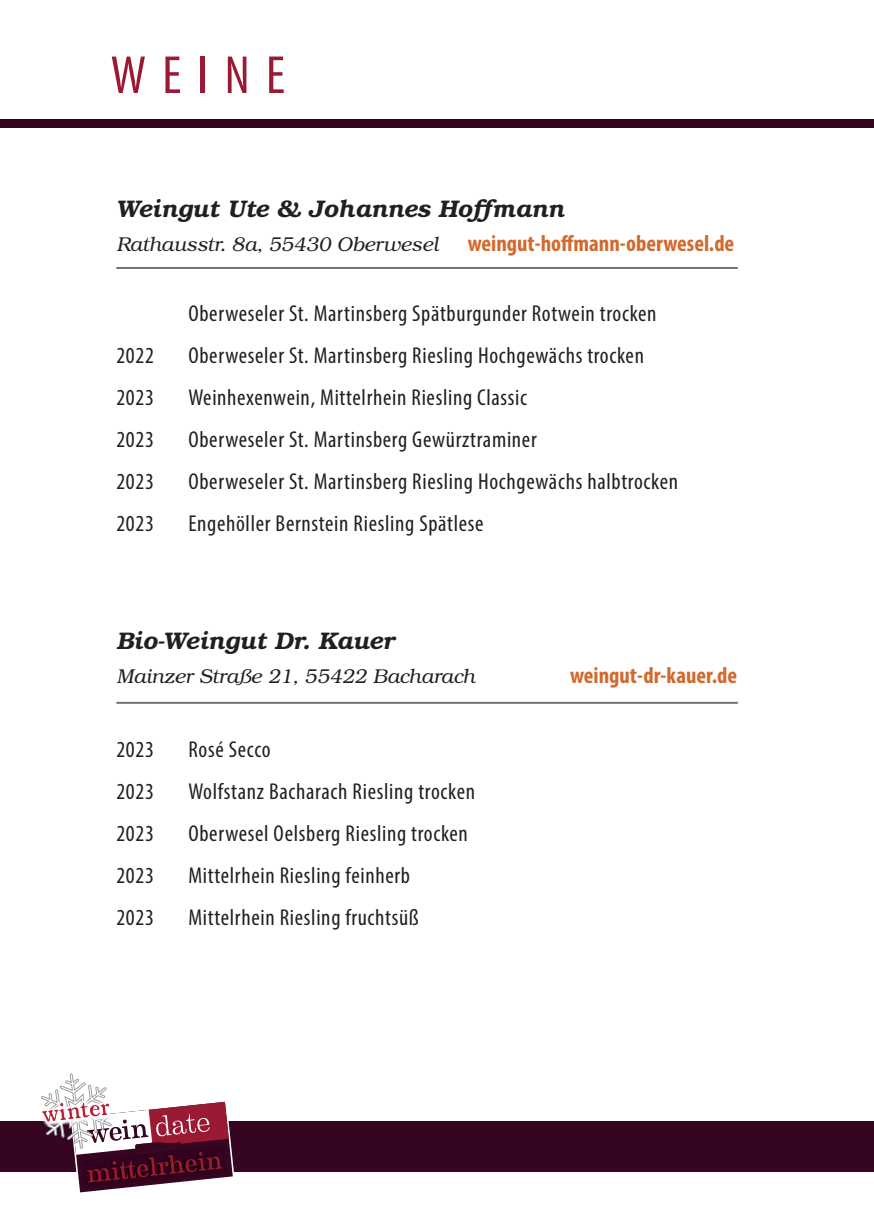
<style>
.page{position:relative;width:874px;height:1225px;background:#fff}
.page>*{position:absolute;margin:0;border:0;box-sizing:border-box;transform-origin:0 0}
.t1{font:condensed 54px "Myriad Pro";letter-spacing:.3em;color:#9a1a33}
.t2{font:italic 700 24px "Te X Gyre Bonum";color:#231f20}
.t3{font:condensed 23px "Myriad Pro";letter-spacing:.03em;color:#231f20}
.t4{font:700 condensed 23px "Myriad Pro";color:#d2692d}
.t5{font:italic 20px "Te X Gyre Bonum";color:#231f20}
</style>
<div class="page">
<div style="left:0;top:1121px;width:873px;height:50px;background:#360522"></div>
<div style="left:0;top:119px;width:873px;height:8px;background:#360522"></div>
<div style="left:38px;top:1098px;width:77px;height:29px;background:#fff;opacity:.95"></div>
<svg style="left:41px;top:1073px;width:193px;height:120px"></svg>
<hr style="left:116px;top:267px;width:621px;height:2px;background:#69756f">
<hr style="left:116px;top:702px;width:621px;height:2px;background:#69756f">
<h1 class="t1" style="left:111px;top:42px;width:176px">WEINE</h1>
<p class="t2" style="left:116px;top:190px;width:449px">Weingut Ute &amp; Johannes Hoffmann</p>
<p class="t5" style="left:116px;top:230px;width:323px">Rathausstr. 8a, 55430 Oberwesel</p>
<p class="t4" style="left:467px;top:229px;width:268px">weingut-hoffmann-oberwesel.de</p>
<p class="t3" style="left:188px;top:300px;width:469px">Oberweseler St. Martinsberg Spätburgunder Rotwein trocken</p>
<p class="t3" style="left:116px;top:342px;width:39px">2022</p>
<p class="t3" style="left:188px;top:342px;width:457px">Oberweseler St. Martinsberg Riesling Hochgewächs trocken</p>
<p class="t3" style="left:116px;top:384px;width:39px">2023</p>
<p class="t3" style="left:188px;top:384px;width:340px">Weinhexenwein, Mittelrhein Riesling Classic</p>
<p class="t3" style="left:116px;top:426px;width:39px">2023</p>
<p class="t3" style="left:188px;top:426px;width:349px">Oberweseler St. Martinsberg Gewürztraminer</p>
<p class="t3" style="left:116px;top:468px;width:39px">2023</p>
<p class="t3" style="left:188px;top:468px;width:491px">Oberweseler St. Martinsberg Riesling Hochgewächs halbtrocken</p>
<p class="t3" style="left:116px;top:510px;width:39px">2023</p>
<p class="t3" style="left:188px;top:510px;width:296px">Engehöller Bernstein Riesling Spätlese</p>
<p class="t2" style="left:116px;top:622px;width:279px">Bio-Weingut Dr. Kauer</p>
<p class="t5" style="left:116px;top:661px;width:360px">Mainzer Straße 21, 55422 Bacharach</p>
<p class="t4" style="left:569px;top:661px;width:168px">weingut-dr-kauer.de</p>
<p class="t3" style="left:116px;top:735px;width:39px">2023</p>
<p class="t3" style="left:188px;top:735px;width:84px">Rosé Secco</p>
<p class="t3" style="left:116px;top:777px;width:39px">2023</p>
<p class="t3" style="left:188px;top:777px;width:288px">Wolfstanz Bacharach Riesling trocken</p>
<p class="t3" style="left:116px;top:819px;width:39px">2023</p>
<p class="t3" style="left:188px;top:819px;width:281px">Oberwesel Oelsberg Riesling trocken</p>
<p class="t3" style="left:116px;top:861px;width:39px">2023</p>
<p class="t3" style="left:188px;top:861px;width:223px">Mittelrhein Riesling feinherb</p>
<p class="t3" style="left:116px;top:903px;width:39px">2023</p>
<p class="t3" style="left:188px;top:903px;width:232px">Mittelrhein Riesling fruchtsüß</p>
</div>
